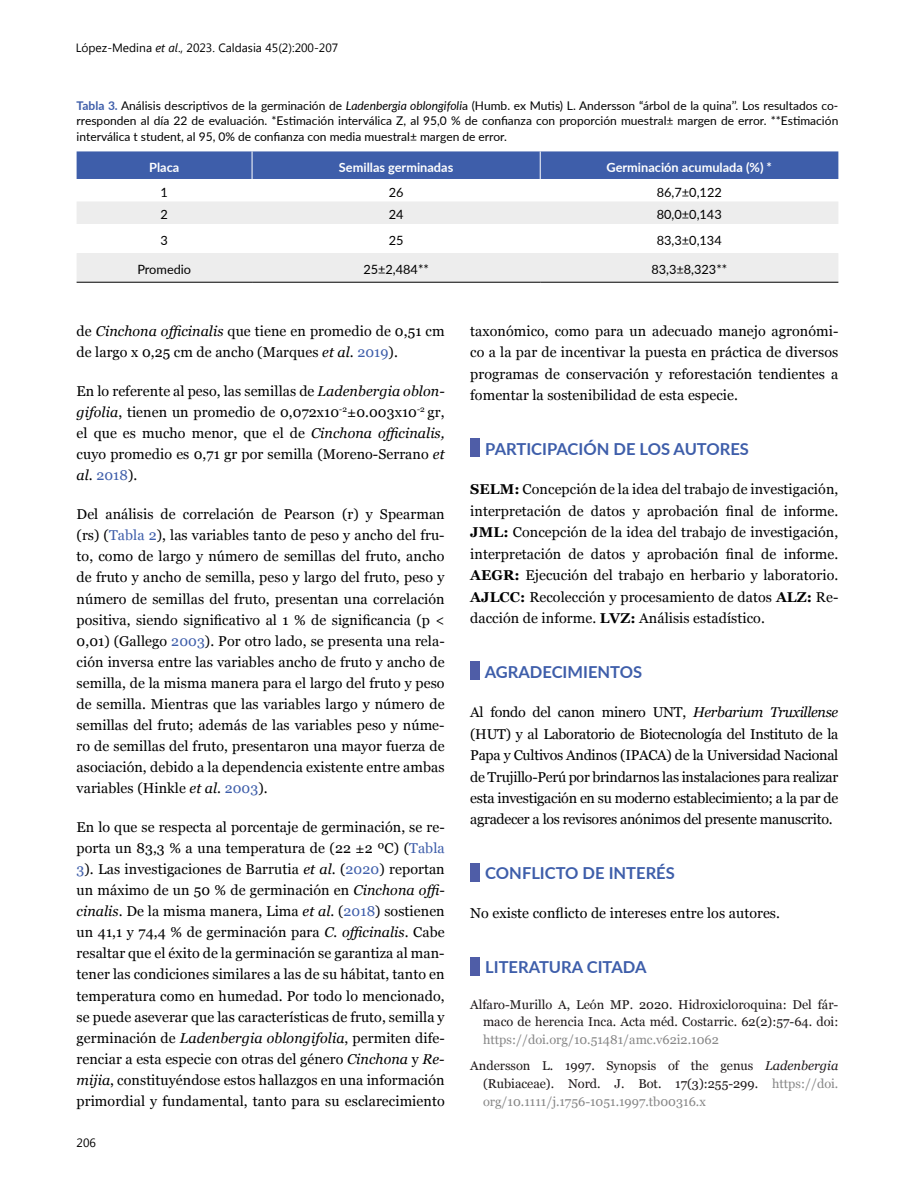
<style>
.page{position:relative;width:915px;height:1191px;background:#fff}
.page>*{position:absolute;margin:0;border:0;box-sizing:border-box;transform-origin:0 0}
.t1{font:700 16.5px "Lato";color:#3e5eaa}
.t2{font:14.25px/21px "Georgia";letter-spacing:.005em;color:#000;text-align:justify}
.t3{font:12.75px/26.4px "Georgia";color:#878787}
.t4{font:12.75px/17.7px "Georgia";color:#1e1819;text-align:right}
.t5{font:12.75px "Lato";color:#000}
.t6{font:700 12.75px "Lato";color:#fff}
.t7{font:12px/15.8px "Lato";color:#000;text-align:justify}
.t8{font:12px "Segoe UI";color:#000}
.s1{font-style:italic}
.s2{font-weight:700;color:#3e5eaa}
.s3{color:#3e5eaa}
.s4{font-weight:700}
.s5{color:#1e1819}
.s6{font-style:italic;color:#1e1819}
</style>
<div class="page">
<div style="left:470px;top:439px;width:9px;height:18px;background:#4f5da7"></div>
<div style="left:470px;top:662px;width:9px;height:18px;background:#4f5da7"></div>
<div style="left:470px;top:863px;width:9px;height:18px;background:#4f5da7"></div>
<div style="left:470px;top:957px;width:9px;height:18px;background:#4f5da7"></div>
<svg style="left:77px;top:202px;width:761px;height:80px;fill:#ededed"></svg>
<div style="left:77px;top:151px;width:761px;height:28px;background:#3e5eaa"></div>
<hr style="left:77px;top:282px;width:175px;height:1px;background:#000">
<hr style="left:252px;top:282px;width:288px;height:1px;background:#000">
<hr style="left:540px;top:282px;width:298px;height:1px;background:#000">
<p class="t8" style="left:76px;top:40px;width:264px">López-Medina <span class="s1">et al</span>., 2023. Caldasia 45(2):200-207</p>
<p class="t7" style="left:77px;top:97px;width:763px"><span class="s2">Tabla 3.</span> Análisis descriptivos de la germinación de <span class="s1">Ladenbergia oblongifoli</span>a (Humb. ex Mutis) L. Andersson “árbol de la quina’’. Los resultados co&shy;rresponden al día 22 de evaluación. *Estimación interválica Z, al 95,0 % de confianza con proporción muestral± margen de error. **Estimación interválica t student, al 95, 0% de confianza con media muestral± margen de error.</p>
<p class="t6" style="left:149px;top:157px;width:32px">Placa</p>
<p class="t6" style="left:339px;top:157px;width:116px">Semillas germinadas</p>
<p class="t6" style="left:606px;top:157px;width:167px">Germinación acumulada (%) *</p>
<p class="t5" style="left:160px;top:183px;width:9px">1</p>
<p class="t5" style="left:388px;top:183px;width:16px">26</p>
<p class="t5" style="left:656px;top:183px;width:66px">86,7±0,122</p>
<p class="t5" style="left:160px;top:205px;width:9px">2</p>
<p class="t5" style="left:388px;top:205px;width:16px">24</p>
<p class="t5" style="left:656px;top:205px;width:66px">80,0±0,143</p>
<p class="t5" style="left:160px;top:231px;width:9px">3</p>
<p class="t5" style="left:388px;top:231px;width:16px">25</p>
<p class="t5" style="left:656px;top:231px;width:66px">83,3±0,134</p>
<p class="t5" style="left:137px;top:260px;width:55px">Promedio</p>
<p class="t5" style="left:363px;top:260px;width:67px">25±2,484**</p>
<p class="t5" style="left:651px;top:260px;width:77px">83,3±8,323**</p>
<p class="t2" style="left:77px;top:320px;width:369px">de <span class="s1">Cinchona officinalis</span> que tiene en promedio de 0,51 cm de largo x 0,25 cm de ancho (Marques <span class="s1">et al</span>. <span class="s3">2019</span>).</p>
<p class="t2" style="left:77px;top:380px;width:369px">En lo referente al peso, las semillas de <span class="s1">Ladenbergia oblon&shy;gifolia</span>, tienen un promedio de 0,072x10<sup>-2</sup>±0.003x10<sup>-2</sup> gr, el que es mucho menor, que el de <span class="s1">Cinchona officinalis, </span>cuyo promedio es 0,71 gr por semilla (Moreno-Serrano <span class="s1">et al</span>. <span class="s3">2018</span>).</p>
<p class="t2" style="left:77px;top:503px;width:369px">Del análisis de correlación de Pearson (r) y Spearman (rs) (<span class="s3">Tabla 2</span>), las variables tanto de peso y ancho del fru&shy;to, como de largo y número de semillas del fruto, ancho de fruto y ancho de semilla, peso y largo del fruto, peso y número de semillas del fruto, presentan una correlación positiva, siendo significativo al 1 % de significancia (p &lt; 0,01) (Gallego <span class="s3">2003</span>). Por otro lado, se presenta una rela&shy;ción inversa entre las variables ancho de fruto y ancho de semilla, de la misma manera para el largo del fruto y peso de semilla. Mientras que las variables largo y número de semillas del fruto; además de las variables peso y núme&shy;ro de semillas del fruto, presentaron una mayor fuerza de asociación, debido a la dependencia existente entre ambas variables (Hinkle <span class="s1">et al</span>. <span class="s3">2003</span>).</p>
<p class="t2" style="left:77px;top:816px;width:369px">En lo que se respecta al porcentaje de germinación, se re&shy;porta un 83,3 % a una temperatura de (22 ±2 ºC) (<span class="s3">Tabla 3</span>). Las investigaciones de Barrutia <span class="s1">et al</span>. (<span class="s3">2020</span>) reportan un máximo de un 50 % de germinación en <span class="s1">Cinchona offi&shy;cinalis</span>. De la misma manera, Lima <span class="s1">et al</span>. (<span class="s3">2018</span>) sostienen un 41,1 y 74,4 % de germinación para <span class="s1">C. officinalis</span>. Cabe resaltar que el éxito de la germinación se garantiza al man&shy;tener las condiciones similares a las de su hábitat, tanto en temperatura como en humedad. Por todo lo mencionado, se puede aseverar que las características de fruto, semilla y germinación de <span class="s1">Ladenbergia oblongifolia</span>, permiten dife&shy;renciar a esta especie con otras del género <span class="s1">Cinchona</span> y <span class="s1">Re&shy;mijia</span>, constituyéndose estos hallazgos en una información primordial y fundamental, tanto para su esclarecimiento</p>
<p class="t8" style="left:77px;top:1134px;width:21px">206</p>
<p class="t2" style="left:470px;top:319px;width:369px;line-height:21.5px">taxonómico, como para un adecuado manejo agronómi&shy;co a la par de incentivar la puesta en práctica de diversos programas de conservación y reforestación tendientes a fomentar la sostenibilidad de esta especie.</p>
<p class="t1" style="left:485px;top:437px;width:265px">PARTICIPACIÓN DE LOS AUTORES</p>
<p class="t2" style="left:470px;top:478px;width:369px;line-height:21.5px"><span class="s4">SELM:</span> Concepción de la idea del trabajo de investigación, interpretación de datos y aprobación final de informe.<br><span class="s4">JML:</span> Concepción de la idea del trabajo de investigación, interpretación de datos y aprobación final de informe.<br><span class="s4">AEGR:</span> Ejecución del trabajo en herbario y laboratorio.<br><span class="s4">AJLCC:</span> Recolección y procesamiento de datos <span class="s4">ALZ:</span> Re&shy;dacción de informe. <span class="s4">LVZ:</span> Análisis estadístico.</p>
<p class="t1" style="left:484px;top:659px;width:159px">AGRADECIMIENTOS</p>
<p class="t2" style="left:470px;top:701px;width:369px;line-height:21.5px">Al fondo del canon minero UNT, <span class="s1">Herbarium Truxillense </span>(HUT) y al Laboratorio de Biotecnología del Instituto de la Papa y Cultivos Andinos (IPACA) de la Universidad Nacional de Trujillo-Perú por brindarnos las instalaciones para realizar esta investigación en su moderno establecimiento; a la par de agradecer a los revisores anónimos del presente manuscrito.</p>
<p class="t1" style="left:485px;top:861px;width:191px">CONFLICTO DE INTERÉS</p>
<p class="t2" style="left:470px;top:902px;width:311px">No existe conflicto de intereses entre los autores.</p>
<p class="t1" style="left:485px;top:954px;width:163px">LITERATURA CITADA</p>
<p class="t4" style="left:470px;top:995px;width:369px">Alfaro-Murillo A, León MP. 2020. Hidroxicloroquina: Del fár&shy;maco de herencia Inca. Acta méd. Costarric. 62(2):57-64. doi:</p>
<p class="t3" style="left:470px;top:1026px;width:369px;text-indent:13px">https://doi.org/10.51481/amc.v62i2.1062<br><span class="s5">Andersson L. 1997. Synopsis of the genus</span> <span class="s6">Ladenbergia</span></p>
<p class="t3" style="left:483px;top:1074px;width:357px;line-height:17.7px"><span class="s5">(Rubiaceae). Nord. J. Bot. 17(3):255-299.</span> https://doi. org/10.1111/j.1756-1051.1997.tb00316.x</p>
</div>
